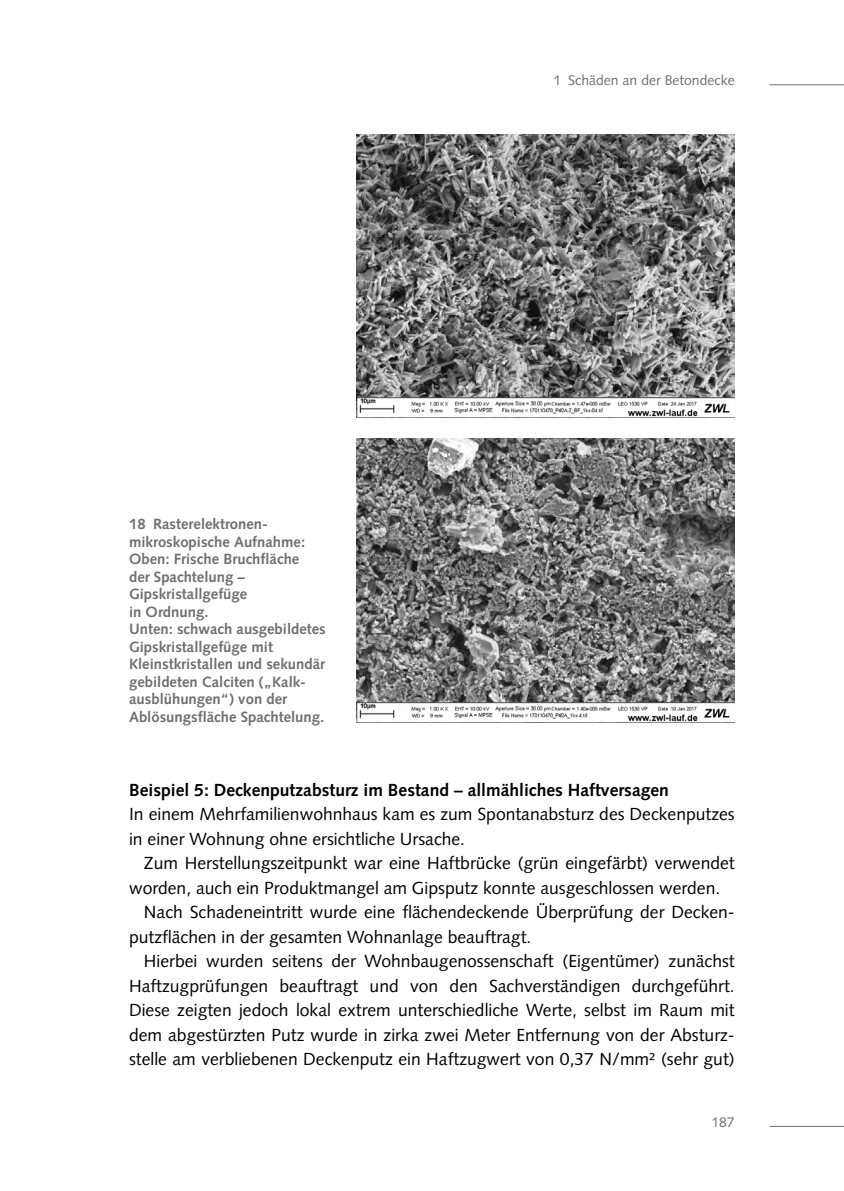
<style>
.page{position:relative;width:844px;height:1191px;background:#fff}
.page>*{position:absolute;margin:0;border:0;box-sizing:border-box;transform-origin:0 0}
.t1{font:17.5px/24.5px "Syntax";color:#000}
.t2{font:700 17.5px "Syntax";color:#000}
.t3{font:700 14.88px/17.5px "Syntax";color:#706f6f}
.t4{font:14px "Syntax";color:#706f6f}
</style>
<div class="page">
<hr style="left:769px;top:84px;width:74px;height:1px;background:#706f6f">
<hr style="left:769px;top:1126px;width:74px;height:1px;background:#706f6f">
<img style="left:356px;top:134px;width:378px;height:283px">
<img style="left:356px;top:439px;width:378px;height:283px">
<p class="t3" style="left:129px;top:515px;width:198px">18 Rasterelektronen&shy;mikroskopische Aufnahme:<br>Oben: Frische Bruchfläche<br>der Spachtelung –<br>Gipskristallgefüge<br>in Ordnung.<br>Unten: schwach ausgebildetes<br>Gipskristallgefüge mit<br>Kleinstkristallen und sekundär gebildeten Calciten („Kalk&shy;ausblühungen“) von der<br>Ablösungsfläche Spachtelung.</p>
<p class="t4" style="left:553px;top:72px;width:183px">1 Schäden an der Betondecke</p>
<p class="t2" style="left:129px;top:779px;width:541px">Beispiel 5: Deckenputzabsturz im Bestand – allmähliches Haftversagen</p>
<p class="t1" style="left:129px;top:802px;width:607px">In einem Mehrfamilienwohnhaus kam es zum Spontanabsturz des Deckenputzes in einer Wohnung ohne ersichtliche Ursache.</p>
<p class="t1" style="left:144px;top:851px;width:592px">Zum Herstellungszeitpunkt war eine Haftbrücke (grün eingefärbt) verwendet</p>
<p class="t1" style="left:129px;top:875px;width:592px">worden, auch ein Produktmangel am Gipsputz konnte ausgeschlossen werden.</p>
<p class="t1" style="left:144px;top:900px;width:592px">Nach Schadeneintritt wurde eine flächendeckende Überprüfung der Decken-</p>
<p class="t1" style="left:129px;top:924px;width:403px">putzflächen in der gesamten Wohnanlage beauftragt.</p>
<p class="t1" style="left:144px;top:949px;width:592px">Hierbei wurden seitens der Wohnbaugenossenschaft (Eigentümer) zunächst</p>
<p class="t1" style="left:129px;top:973px;width:607px">Haftzugprüfungen beauftragt und von den Sachverständigen durchgeführt.</p>
<p class="t1" style="left:129px;top:998px;width:607px">Diese zeigten jedoch lokal extrem unterschiedliche Werte, selbst im Raum mit</p>
<p class="t1" style="left:129px;top:1022px;width:607px">dem abgestürzten Putz wurde in zirka zwei Meter Entfernung von der Absturz-</p>
<p class="t1" style="left:129px;top:1047px;width:607px">stelle am verbliebenen Deckenputz ein Haftzugwert von 0,37 N/mm² (sehr gut)</p>
<p class="t4" style="left:711px;top:1113px;width:25px">187</p>
</div>
